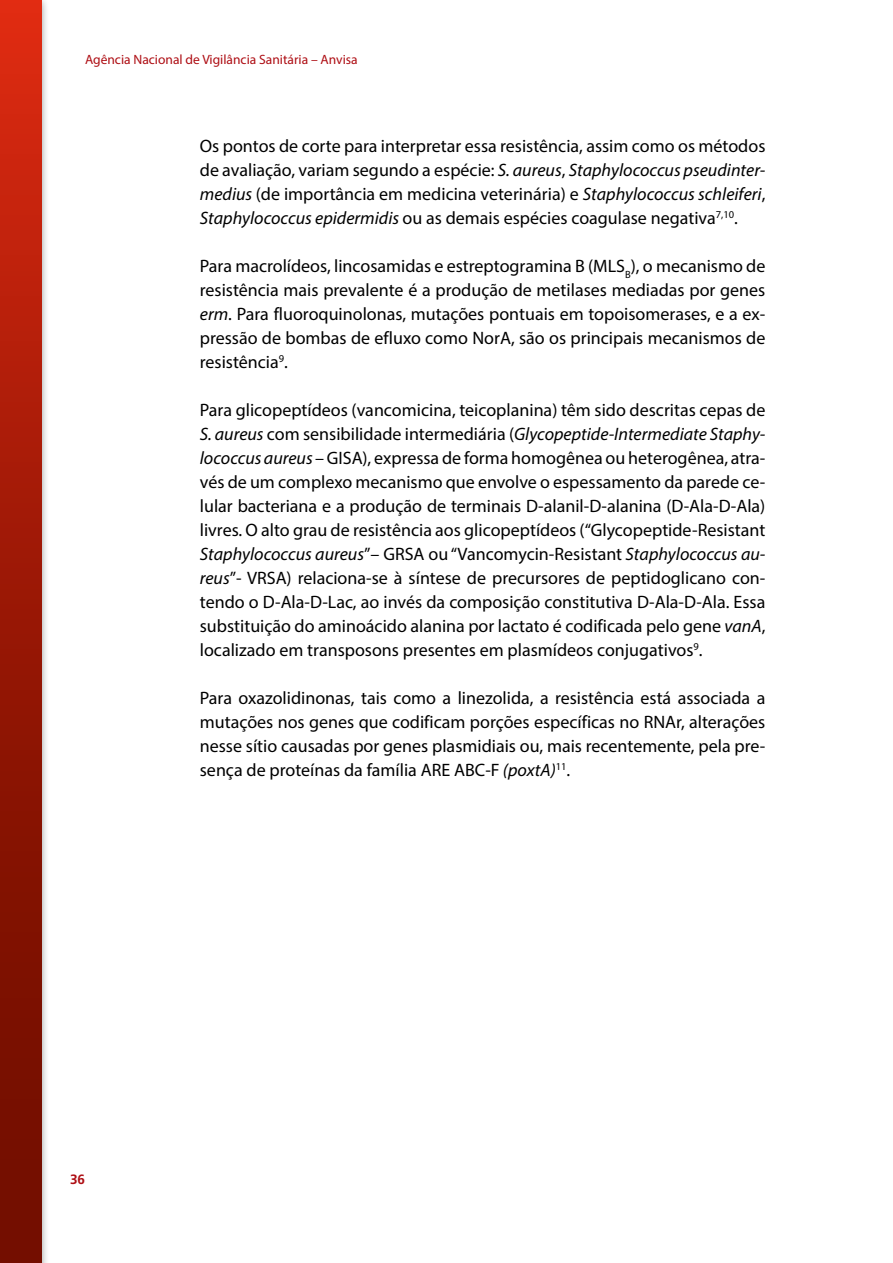
<style>
.page{position:relative;width:893px;height:1263px;background:#fff}
.page>*{position:absolute;margin:0;border:0;box-sizing:border-box;transform-origin:0 0}
.t1{font:18px/24px "Myriad Pro";color:#000;text-align:justify}
.t2{font:13.5px "Myriad Pro";color:#ae0e14}
.t3{font:700 13.5px "Frutiger LT Std";color:#ae0e14}
.s1{font-style:italic}
</style>
<div class="page">
<div style="left:0;top:0;width:50px;height:1263px;background:#000;opacity:.47"></div>
<div style="left:0;top:0;width:42px;height:1263px;background:linear-gradient(to bottom,#d72810,#650a00)"></div>
<p class="t2" style="left:85px;top:51px;width:274px">Agência Nacional de Vigilância Sanitária – Anvisa</p>
<p class="t1" style="left:200px;top:133px;width:567px">Os pontos de corte para interpretar essa resistência, assim como os métodos de avaliação, variam segundo a espécie: <span class="s1">S. aureus</span>, <span class="s1">Staphylococcus pseudinter&shy;medius</span> (de importância em medicina veterinária) e <span class="s1">Staphylococcus schleiferi</span>, <span class="s1">Staphylococcus epidermidis</span> ou as demais espécies coagulase negativa<sup>7,10</sup>.</p>
<p class="t1" style="left:200px;top:253px;width:567px">Para macrolídeos, lincosamidas e estreptogramina B (MLS<sub>B</sub>), o mecanismo de resistência mais prevalente é a produção de metilases mediadas por genes <span class="s1">erm</span>. Para fluoroquinolonas, mutações pontuais em topoisomerases, e a ex&shy;pressão de bombas de efluxo como NorA, são os principais mecanismos de resistência<sup>9</sup>.</p>
<p class="t1" style="left:200px;top:397px;width:567px">Para glicopeptídeos (vancomicina, teicoplanina) têm sido descritas cepas de <span class="s1">S. aureus</span> com sensibilidade intermediária (<span class="s1">Glycopeptide-Intermediate Staphy&shy;lococcus aureus</span> – GISA), expressa de forma homogênea ou heterogênea, atra&shy;vés de um complexo mecanismo que envolve o espessamento da parede ce&shy;lular bacteriana e a produção de terminais D-alanil-D-alanina (D-Ala-D-Ala) livres. O alto grau de resistência aos glicopeptídeos (“Glycopeptide-Resistant <span class="s1">Staphylococcus aureus</span>”– GRSA ou “Vancomycin-Resistant <span class="s1">Staphylococcus au&shy;reus</span>”- VRSA) relaciona-se à síntese de precursores de peptidoglicano con&shy;tendo o D-Ala-D-Lac, ao invés da composição constitutiva D-Ala-D-Ala. Essa substituição do aminoácido alanina por lactato é codificada pelo gene <span class="s1">vanA</span>, localizado em transposons presentes em plasmídeos conjugativos<sup>9</sup>.</p>
<p class="t1" style="left:200px;top:685px;width:567px">Para oxazolidinonas, tais como a linezolida, a resistência está associada a mutações nos genes que codificam porções específicas no RNAr, alterações nesse sítio causadas por genes plasmidiais ou, mais recentemente, pela pre&shy;sença de proteínas da família ARE ABC-F <span class="s1">(poxtA)</span><sup>11</sup>.</p>
<p class="t3" style="left:70px;top:1171px;width:17px">36</p>
</div>
